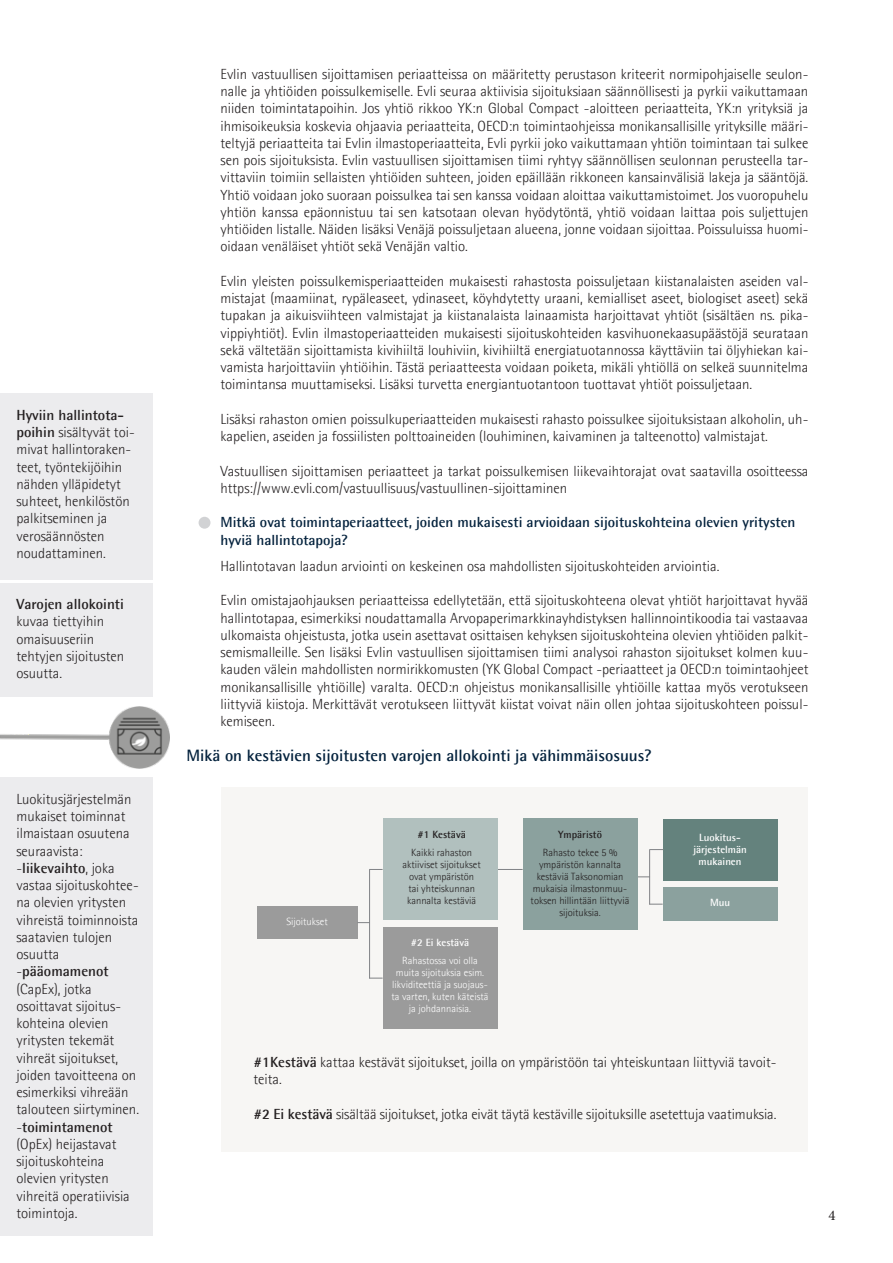
<style>
.page{position:relative;width:893px;height:1263px;background:#fff}
.page>*{position:absolute;margin:0;border:0;box-sizing:border-box;transform-origin:0 0}
.Leipis_ei_grid{font:700 16.5px "Agfa Rotis Semisans";color:#04223d}
.Leipis_ei_grid-2{font:300 14.7px/17.2px "Agfa Rotis Semisans";color:#231f20}
.Leipis_ei_grid-3{font:700 14.7px/17.2px "Agfa Rotis Semisans";color:#04223d}
.t1{font:14.7px "Minion Pro";color:#231f20}
.Leipis_ei_grid-4{font:300 10.5px/12px "Agfa Rotis Semisans";color:#231f20;text-align:center}
.Leipis_ei_grid-5{font:300 10.5px/12px "Agfa Rotis Semisans";color:#fff;text-align:center}
.Leipis_ei_grid-6{font:700 10.5px/12px "Agfa Rotis Semisans";color:#fff;text-align:center}
.Leipis_ei_grid-7{font:700 10.5px "Agfa Rotis Semisans";color:#231f20}
.s1{font-weight:700}
</style>
<div class="page">
<img style="left:0;top:706px;width:170px;height:63px">
<div style="left:0;top:583px;width:152px;height:114px;background:#ececee"></div>
<div style="left:222px;top:788px;width:586px;height:364px;background:#f7f6f4"></div>
<div style="left:0;top:777px;width:152px;height:459px;background:#ececee"></div>
<div style="left:0;top:393px;width:152px;height:187px;background:#ececee"></div>
<div style="left:199px;top:517px;width:11px;height:12px;background:#d1d2d4;border-radius:50%"></div>
<svg style="left:497px;top:869px;width:26px;height:1px"></svg>
<div style="left:383px;top:819px;width:114px;height:101px;background:#b1c0be"></div>
<div style="left:257px;top:906px;width:100px;height:33px;background:#9b9b9b"></div>
<div style="left:383px;top:927px;width:114px;height:102px;background:#9b9b9b"></div>
<svg style="left:357px;top:922px;width:12px;height:1px"></svg>
<svg style="left:637px;top:876px;width:12px;height:1px"></svg>
<hr style="left:369px;top:869px;width:1px;height:109px;background:#808285">
<hr style="left:649px;top:849px;width:1px;height:55px;background:#808285">
<svg style="left:369px;top:869px;width:14px;height:1px"></svg>
<svg style="left:369px;top:978px;width:14px;height:1px"></svg>
<div style="left:523px;top:819px;width:114px;height:111px;background:#8ba19e"></div>
<div style="left:663px;top:819px;width:114px;height:61px;background:#64827d"></div>
<div style="left:663px;top:887px;width:114px;height:34px;background:#8ba19e"></div>
<svg style="left:650px;top:849px;width:13px;height:1px"></svg>
<svg style="left:649px;top:904px;width:14px;height:1px"></svg>
<p class="Leipis_ei_grid-2" style="left:16px;top:406px;width:120px"><span class="s1">Hyviin hallintota&shy;poihin</span> sisältyvät toi&shy;mivat hallintoraken&shy;teet, työntekijöihin nähden ylläpidetyt suhteet, henkilöstön palkitseminen ja verosäännösten noudattaminen.</p>
<p class="Leipis_ei_grid-2" style="left:16px;top:595px;width:109px"><span class="s1">Varojen allokointi </span>kuvaa tiettyihin omaisuuseriin tehtyjen sijoitusten osuutta.</p>
<p class="Leipis_ei_grid-2" style="left:16px;top:790px;width:117px">Luokitusjärjestelmän mukaiset toiminnat ilmaistaan osuutena seuraavista:</p>
<p class="Leipis_ei_grid-2" style="left:16px;top:859px;width:124px">-<span class="s1">liikevaihto</span>, joka vastaa sijoituskohtee&shy;na olevien yritysten vihreistä toiminnoista saatavien tulojen osuutta</p>
<p class="Leipis_ei_grid-2" style="left:16px;top:963px;width:124px">-<span class="s1">pääomamenot </span>(CapEx), jotka osoittavat sijoitus&shy;kohteina olevien yritysten tekemät vihreät sijoitukset, joiden tavoitteena on esimerkiksi vihreään talouteen siirtyminen.</p>
<p class="Leipis_ei_grid-2" style="left:16px;top:1118px;width:115px">-<span class="s1">toimintamenot </span>(OpEx) heijastavat sijoituskohteina olevien yritysten vihreitä operatiivisia toimintoja.</p>
<p class="Leipis_ei_grid-2" style="left:220px;top:65px;width:589px;text-align:justify">Evlin vastuullisen sijoittamisen periaatteissa on määritetty perustason kriteerit normipohjaiselle seulon&shy;nalle ja yhtiöiden poissulkemiselle. Evli seuraa aktiivisia sijoituksiaan säännöllisesti ja pyrkii vaikuttamaan niiden toimintatapoihin. Jos yhtiö rikkoo YK:n Global Compact -aloitteen periaatteita, YK:n yrityksiä ja ihmisoikeuksia koskevia ohjaavia periaatteita, OECD:n toimintaohjeissa monikansallisille yrityksille määri&shy;teltyjä periaatteita tai Evlin ilmastoperiaatteita, Evli pyrkii joko vaikuttamaan yhtiön toimintaan tai sulkee sen pois sijoituksista. Evlin vastuullisen sijoittamisen tiimi ryhtyy säännöllisen seulonnan perusteella tar&shy;vittaviin toimiin sellaisten yhtiöiden suhteen, joiden epäillään rikkoneen kansainvälisiä lakeja ja sääntöjä.<br>Yhtiö voidaan joko suoraan poissulkea tai sen kanssa voidaan aloittaa vaikuttamistoimet. Jos vuoropuhelu yhtiön kanssa epäonnistuu tai sen katsotaan olevan hyödytöntä, yhtiö voidaan laittaa pois suljettujen yhtiöiden listalle. Näiden lisäksi Venäjä poissuljetaan alueena, jonne voidaan sijoittaa. Poissuluissa huomi&shy;oidaan venäläiset yhtiöt sekä Venäjän valtio.</p>
<p class="Leipis_ei_grid-2" style="left:220px;top:272px;width:589px;text-align:justify">Evlin yleisten poissulkemisperiaatteiden mukaisesti rahastosta poissuljetaan kiistanalaisten aseiden val&shy;mistajat (maamiinat, rypäleaseet, ydinaseet, köyhdytetty uraani, kemialliset aseet, biologiset aseet) sekä tupakan ja aikuisviihteen valmistajat ja kiistanalaista lainaamista harjoittavat yhtiöt (sisältäen ns. pika&shy;vippiyhtiöt). Evlin ilmastoperiaatteiden mukaisesti sijoituskohteiden kasvihuonekaasupäästöjä seurataan sekä vältetään sijoittamista kivihiiltä louhiviin, kivihiiltä energiatuotannossa käyttäviin tai öljyhiekan kai&shy;vamista harjoittaviin yhtiöihin. Tästä periaatteesta voidaan poiketa, mikäli yhtiöllä on selkeä suunnitelma toimintansa muuttamiseksi. Lisäksi turvetta energiantuotantoon tuottavat yhtiöt poissuljetaan.</p>
<p class="Leipis_ei_grid-2" style="left:220px;top:410px;width:589px">Lisäksi rahaston omien poissulkuperiaatteiden mukaisesti rahasto poissulkee sijoituksistaan alkoholin, uh&shy;kapelien, aseiden ja fossiilisten polttoaineiden (louhiminen, kaivaminen ja talteenotto) valmistajat.</p>
<p class="Leipis_ei_grid-2" style="left:220px;top:462px;width:589px">Vastuullisen sijoittamisen periaatteet ja tarkat poissulkemisen liikevaihtorajat ovat saatavilla osoitteessa https://www.evli.com/vastuullisuus/vastuullinen-sijoittaminen</p>
<p class="Leipis_ei_grid-3" style="left:220px;top:513px;width:576px">Mitkä ovat toimintaperiaatteet, joiden mukaisesti arvioidaan sijoituskohteina olevien yritysten hyviä hallintotapoja?</p>
<p class="Leipis_ei_grid-2" style="left:220px;top:557px;width:500px">Hallintotavan laadun arviointi on keskeinen osa mahdollisten sijoituskohteiden arviointia.</p>
<p class="Leipis_ei_grid-2" style="left:220px;top:592px;width:589px;text-align:justify">Evlin omistajaohjauksen periaatteissa edellytetään, että sijoituskohteena olevat yhtiöt harjoittavat hyvää hallintotapaa, esimerkiksi noudattamalla Arvopaperimarkkinayhdistyksen hallinnointikoodia tai vastaavaa ulkomaista ohjeistusta, jotka usein asettavat osittaisen kehyksen sijoituskohteina olevien yhtiöiden palkit&shy;semismalleille. Sen lisäksi Evlin vastuullisen sijoittamisen tiimi analysoi rahaston sijoitukset kolmen kuu&shy;kauden välein mahdollisten normirikkomusten (YK Global Compact -periaatteet ja OECD:n toimintaohjeet monikansallisille yhtiöille) varalta. OECD:n ohjeistus monikansallisille yhtiöille kattaa myös verotukseen liittyviä kiistoja. Merkittävät verotukseen liittyvät kiistat voivat näin ollen johtaa sijoituskohteen poissul&shy;kemiseen.</p>
<p class="Leipis_ei_grid" style="left:186px;top:745px;width:467px">Mikä on kestävien sijoitusten varojen allokointi ja vähimmäisosuus?</p>
<p class="Leipis_ei_grid-5" style="left:286px;top:916px;width:43px">Sijoitukset</p>
<p class="Leipis_ei_grid-7" style="left:418px;top:828px;width:50px">#1 Kestävä</p>
<p class="Leipis_ei_grid-4" style="left:403px;top:846px;width:80px">Kaikki rahaston aktiiviset sijoitukset ovat ympäristön<br>tai yhteiskunnan kannalta kestäviä</p>
<p class="Leipis_ei_grid-6" style="left:411px;top:936px;width:60px">#2 Ei kestävä</p>
<p class="Leipis_ei_grid-5" style="left:392px;top:955px;width:98px">Rahastossa voi olla muita sijoituksia esim. likviditeettiä ja suojaus&shy;ta varten, kuten käteistä ja johdannaisia.</p>
<p class="Leipis_ei_grid-7" style="left:558px;top:828px;width:45px">Ympäristö</p>
<p class="Leipis_ei_grid-4" style="left:531px;top:846px;width:100px">Rahasto tekee 5 % ympäristön kannalta kestäviä Taksonomian mukaisia ilmastonmuu&shy;toksen hillintään liittyviä sijoituksia.</p>
<p class="Leipis_ei_grid-6" style="left:693px;top:831px;width:55px">Luokitus&shy;järjestelmän</p>
<p class="Leipis_ei_grid-6" style="left:699px;top:855px;width:44px">mukainen</p>
<p class="Leipis_ei_grid-6" style="left:710px;top:896px;width:22px">Muu</p>
<p class="Leipis_ei_grid-2" style="left:253px;top:1053px;width:524px"><span class="s1">#1Kestävä</span> kattaa kestävät sijoitukset, joilla on ympäristöön tai yhteiskuntaan liittyviä tavoit&shy;teita.</p>
<p class="Leipis_ei_grid-2" style="left:253px;top:1105px;width:524px"><span class="s1">#2 Ei kestävä</span> sisältää sijoitukset, jotka eivät täytä kestäville sijoituksille asetettuja vaatimuksia.</p>
<p class="t1" style="left:828px;top:1205px;width:9px">4</p>
</div>
